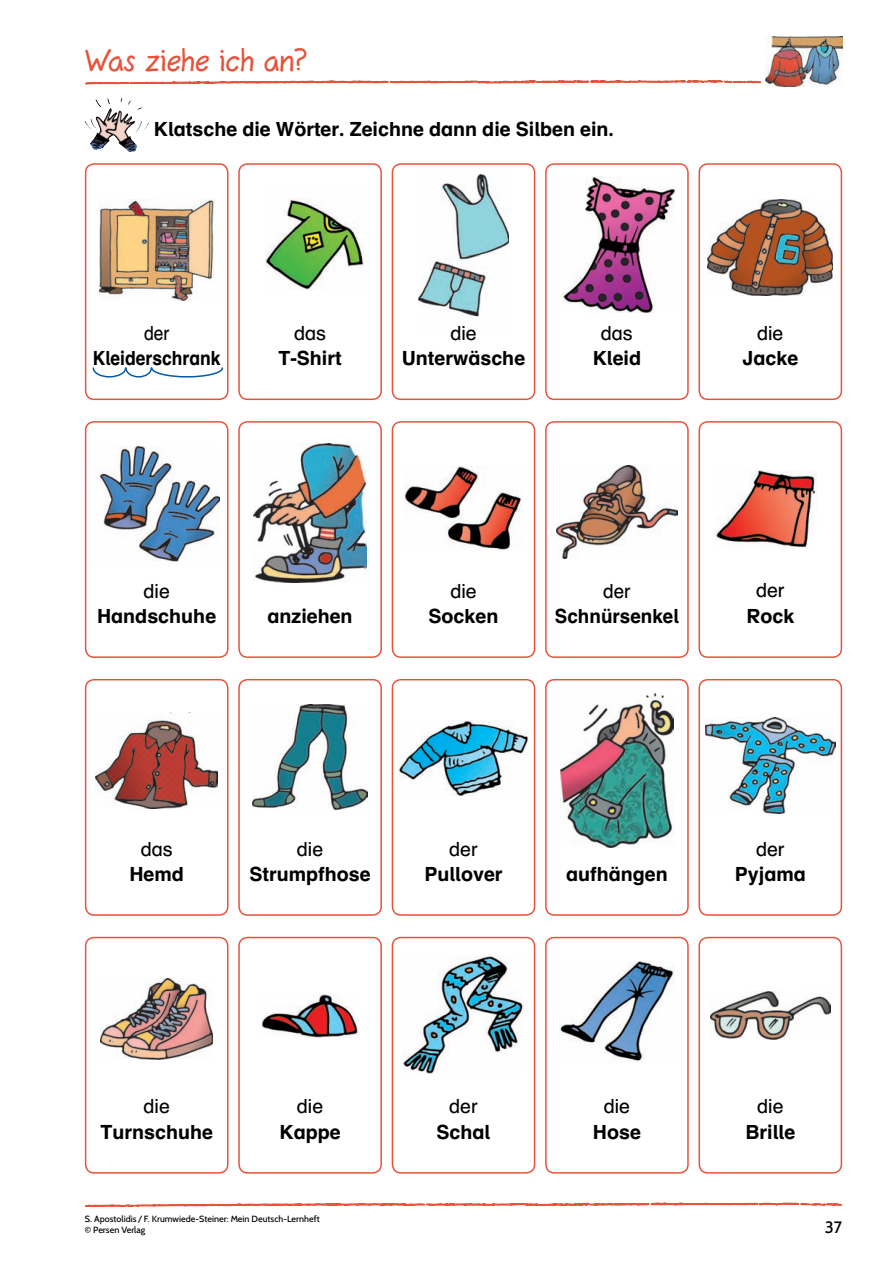
<style>
.page{position:relative;width:893px;height:1263px;background:#fff}
.page>*{position:absolute;margin:0;border:0;box-sizing:border-box;transform-origin:0 0}
.t1{font:28.5px "Handschrift";letter-spacing:-.02em;color:#e6533c}
.t2{font:700 19.5px "Auer Schulbuch";color:#000}
.t3{font:19.5px "Auer Schulbuch";color:#000}
.t4{font:700 19.5px "Auer Schulbuch";color:#000;scale:.89 1}
.t5{font:700 19.5px "Auer Schulbuch";color:#000;scale:.96 1}
.t6{font:19.5px "Auer Schulbuch";color:#000;scale:.89 1}
.t7{font:19.5px "Auer Schulbuch";color:#000;scale:.96 1}
.t8{font:500 16.5px "Cabin";color:#000}
.t9{font:500 9px/11.2px "Cabin";color:#000}
</style>
<div class="page">
<svg style="left:85px;top:1202px;width:757px;height:5px"></svg>
<img style="left:766px;top:36px;width:76px;height:51px">
<svg style="left:85px;top:75px;width:681px;height:10px"></svg>
<img style="left:100px;top:200px;width:114px;height:100px">
<div style="left:85px;top:163px;width:143px;height:237px;border:2px solid #e6533c;border-radius:9px"></div>
<img style="left:93px;top:446px;width:127px;height:116px">
<div style="left:85px;top:421px;width:143px;height:237px;border:2px solid #e6533c;border-radius:9px"></div>
<img style="left:96px;top:712px;width:121px;height:96px">
<div style="left:85px;top:679px;width:143px;height:237px;border:2px solid #e6533c;border-radius:9px"></div>
<img style="left:100px;top:978px;width:113px;height:82px">
<div style="left:85px;top:937px;width:143px;height:237px;border:2px solid #e6533c;border-radius:9px"></div>
<img style="left:265px;top:199px;width:99px;height:91px">
<div style="left:238px;top:163px;width:144px;height:237px;border:2px solid #e6533c;border-radius:9px"></div>
<img style="left:253px;top:443px;width:114px;height:140px">
<div style="left:238px;top:421px;width:144px;height:237px;border:2px solid #e6533c;border-radius:9px"></div>
<img style="left:253px;top:704px;width:114px;height:106px">
<div style="left:238px;top:679px;width:144px;height:237px;border:2px solid #e6533c;border-radius:9px"></div>
<img style="left:262px;top:994px;width:96px;height:43px">
<div style="left:238px;top:937px;width:144px;height:237px;border:2px solid #e6533c;border-radius:9px"></div>
<img style="left:418px;top:174px;width:91px;height:143px">
<div style="left:391px;top:163px;width:144px;height:237px;border:2px solid #e6533c;border-radius:9px"></div>
<img style="left:404px;top:467px;width:118px;height:83px">
<div style="left:391px;top:421px;width:144px;height:237px;border:2px solid #e6533c;border-radius:9px"></div>
<img style="left:398px;top:721px;width:130px;height:74px">
<div style="left:391px;top:679px;width:144px;height:237px;border:2px solid #e6533c;border-radius:9px"></div>
<img style="left:403px;top:956px;width:120px;height:118px">
<div style="left:391px;top:937px;width:144px;height:237px;border:2px solid #e6533c;border-radius:9px"></div>
<img style="left:563px;top:177px;width:112px;height:135px">
<div style="left:545px;top:163px;width:143px;height:237px;border:2px solid #e6533c;border-radius:9px"></div>
<img style="left:557px;top:465px;width:120px;height:94px">
<div style="left:545px;top:421px;width:143px;height:237px;border:2px solid #e6533c;border-radius:9px"></div>
<img style="left:560px;top:694px;width:113px;height:154px">
<div style="left:545px;top:679px;width:143px;height:237px;border:2px solid #e6533c;border-radius:9px"></div>
<img style="left:559px;top:961px;width:115px;height:100px">
<div style="left:545px;top:937px;width:143px;height:237px;border:2px solid #e6533c;border-radius:9px"></div>
<img style="left:707px;top:200px;width:125px;height:96px">
<div style="left:698px;top:163px;width:144px;height:237px;border:2px solid #e6533c;border-radius:9px"></div>
<img style="left:715px;top:471px;width:101px;height:78px">
<div style="left:698px;top:421px;width:144px;height:237px;border:2px solid #e6533c;border-radius:9px"></div>
<img style="left:705px;top:717px;width:130px;height:97px">
<div style="left:698px;top:679px;width:144px;height:237px;border:2px solid #e6533c;border-radius:9px"></div>
<img style="left:710px;top:992px;width:120px;height:48px">
<div style="left:698px;top:937px;width:144px;height:237px;border:2px solid #e6533c;border-radius:9px"></div>
<svg style="left:92px;top:367px;width:132px;height:11px"></svg>
<img style="left:95px;top:98px;width:47px;height:15px">
<h1 class="t1" style="left:85px;top:48px;width:224px">Was ziehe ich an?</h1>
<p class="t2" style="left:154px;top:122px;width:461px">Klatsche die Wörter. Zeichne dann die Silben ein.</p>
<p class="t6" style="left:144px;top:326px;width:30px">der</p>
<p class="t4" style="left:93px;top:351px;width:145px">Kleiderschrank</p>
<p class="t3" style="left:294px;top:326px;width:33px">das</p>
<p class="t2" style="left:278px;top:351px;width:65px">T-Shirt</p>
<p class="t3" style="left:450px;top:326px;width:28px">die</p>
<p class="t2" style="left:402px;top:351px;width:125px">Unterwäsche</p>
<p class="t3" style="left:601px;top:326px;width:33px">das</p>
<p class="t2" style="left:592px;top:351px;width:50px">Kleid</p>
<p class="t3" style="left:757px;top:326px;width:28px">die</p>
<p class="t2" style="left:742px;top:351px;width:57px">Jacke</p>
<p class="t3" style="left:143px;top:584px;width:28px">die</p>
<p class="t2" style="left:97px;top:609px;width:120px">Handschuhe</p>
<p class="t2" style="left:267px;top:609px;width:87px">anziehen</p>
<p class="t3" style="left:450px;top:584px;width:28px">die</p>
<p class="t2" style="left:428px;top:609px;width:71px">Socken</p>
<p class="t7" style="left:603px;top:584px;width:30px">der</p>
<p class="t5" style="left:555px;top:609px;width:131px">Schnürsenkel</p>
<p class="t3" style="left:756px;top:583px;width:30px">der</p>
<p class="t2" style="left:746px;top:609px;width:50px">Rock</p>
<p class="t3" style="left:141px;top:842px;width:33px">das</p>
<p class="t2" style="left:129px;top:867px;width:56px">Hemd</p>
<p class="t3" style="left:297px;top:842px;width:28px">die</p>
<p class="t2" style="left:249px;top:867px;width:123px">Strumpfhose</p>
<p class="t3" style="left:449px;top:842px;width:30px">der</p>
<p class="t2" style="left:424px;top:867px;width:80px">Pullover</p>
<p class="t2" style="left:566px;top:867px;width:103px">aufhängen</p>
<p class="t3" style="left:756px;top:842px;width:30px">der</p>
<p class="t2" style="left:734px;top:867px;width:72px">Pyjama</p>
<p class="t3" style="left:143px;top:1099px;width:28px">die</p>
<p class="t2" style="left:100px;top:1125px;width:114px">Turnschuhe</p>
<p class="t3" style="left:297px;top:1099px;width:28px">die</p>
<p class="t2" style="left:279px;top:1125px;width:63px">Kappe</p>
<p class="t9" style="left:85px;top:1214px;width:236px">S. Apostolidis / F. Krumwiede-Steiner: Mein Deutsch-Lernheft © Persen Verlag</p>
<p class="t3" style="left:449px;top:1099px;width:30px">der</p>
<p class="t2" style="left:436px;top:1125px;width:55px">Schal</p>
<p class="t3" style="left:603px;top:1099px;width:28px">die</p>
<p class="t2" style="left:593px;top:1125px;width:49px">Hose</p>
<p class="t3" style="left:757px;top:1099px;width:28px">die</p>
<p class="t2" style="left:745px;top:1125px;width:51px">Brille</p>
<p class="t8" style="left:824px;top:1221px;width:19px">37</p>
</div>
